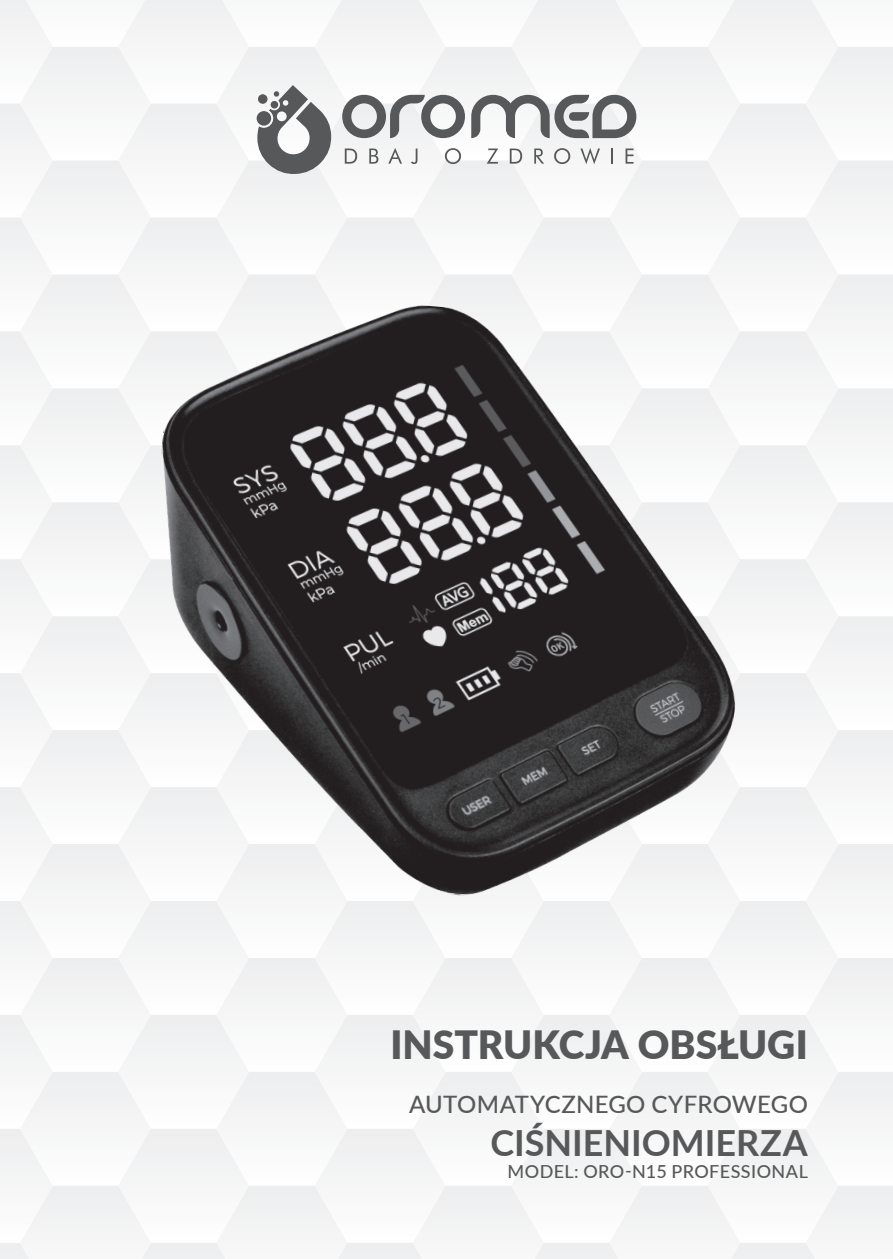
<style>
.page{position:relative;width:893px;height:1259px;background:#f5f5f6}
.page>*{position:absolute;margin:0;border:0;box-sizing:border-box;transform-origin:0 0}
.t1{font:900 39px "Lato";color:#57585a}
.t2{font:700 36px "Lato";color:#57585a}
.t3{font:500 24px "Lato";letter-spacing:.01em;color:#57585a}
.t4{font:500 18px "Lato";letter-spacing:.025em;color:#57585a}
</style>
<div class="page">
<img style="left:125px;top:284px;width:643px;height:634px">
<h1 class="t1" style="left:390px;top:1015px;width:419px">INSTRUKCJA OBSŁUGI</h1>
<h3 class="t3" style="left:409px;top:1087px;width:400px">AUTOMATYCZNEGO CYFROWEGO</h3>
<h2 class="t2" style="left:490px;top:1116px;width:319px">CIŚNIENIOMIERZA</h2>
<p class="t4" style="left:507px;top:1158px;width:302px">MODEL: ORO-N15 PROFESSIONAL</p>
</div>
